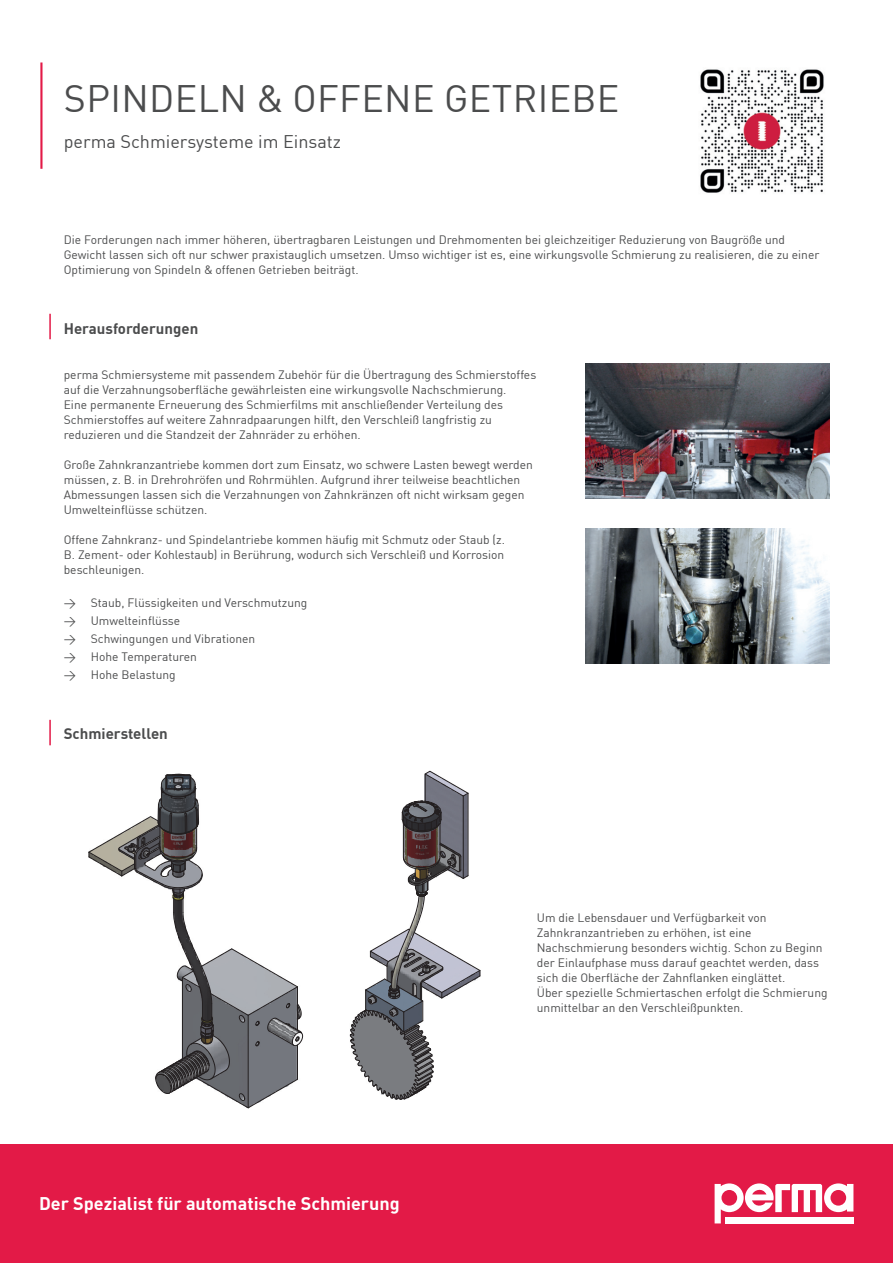
<style>
.page{position:relative;width:893px;height:1263px;background:#fff}
.page>*{position:absolute;margin:0;border:0;box-sizing:border-box;transform-origin:0 0}
.t1{font:37.5px "DIN Pro";letter-spacing:.01em;color:#4b4c4d}
.t2{font:700 18px "DIN Pro";color:#fff}
.t3{font:18px "DIN Pro";color:#4b4c4d}
.t4{font:700 15px "DIN Pro";color:#4b4c4d}
.t5{font:12px/15px "DIN Pro";color:#4b4c4d}
</style>
<div class="page">
<div style="left:0;top:1144px;width:893px;height:119px;background:#e31a47"></div>
<svg style="left:715px;top:1183px;width:138px;height:40px"></svg>
<img style="left:585px;top:363px;width:244px;height:136px">
<img style="left:585px;top:528px;width:244px;height:136px">
<svg style="left:349px;top:770px;width:132px;height:329px"></svg>
<svg style="left:88px;top:774px;width:216px;height:334px"></svg>
<hr style="left:40px;top:62px;width:3px;height:107px;background:#e31a47">
<hr style="left:49px;top:314px;width:2px;height:25px;background:#e31a47">
<hr style="left:49px;top:720px;width:2px;height:25px;background:#e31a47">
<img style="left:700px;top:69px;width:124px;height:124px">
<h1 class="t1" style="left:64px;top:79px;width:557px">SPINDELN &amp; OFFENE GETRIEBE</h1>
<h2 class="t3" style="left:64px;top:132px;width:279px">perma Schmiersysteme im Einsatz</h2>
<p class="t5" style="left:64px;top:232px;width:757px">Die Forderungen nach immer höheren, übertragbaren Leistungen und Drehmomenten bei gleichzeitiger Reduzierung von Baugröße und<br>Gewicht lassen sich oft nur schwer praxistauglich umsetzen. Umso wichtiger ist es, eine wirkungsvolle Schmierung zu realisieren, die zu einer<br>Optimierung von Spindeln &amp; offenen Getrieben beiträgt.</p>
<p class="t4" style="left:64px;top:323px;width:136px">Herausforderungen</p>
<p class="t5" style="left:64px;top:367px;width:474px">perma Schmiersysteme mit passendem Zubehör für die Übertragung des Schmierstoffes auf die Verzahnungsoberfläche gewährleisten eine wirkungsvolle Nachschmierung.<br>Eine permanente Erneuerung des Schmierfilms mit anschließender Verteilung des Schmierstoffes auf weitere Zahnradpaarungen hilft, den Verschleiß langfristig zu reduzieren und die Standzeit der Zahnräder zu erhöhen.</p>
<p class="t5" style="left:64px;top:457px;width:471px">Große Zahnkranzantriebe kommen dort zum Einsatz, wo schwere Lasten bewegt werden müssen, z. B. in Drehrohröfen und Rohrmühlen. Aufgrund ihrer teilweise beachtlichen Abmessungen lassen sich die Verzahnungen von Zahnkränzen oft nicht wirksam gegen Umwelteinflüsse schützen.</p>
<p class="t5" style="left:64px;top:531px;width:443px;text-align:justify">Offene Zahnkranz- und Spindelantriebe kommen häufig mit Schmutz oder Staub (z.<br>B. Zement- oder Kohlestaub) in Berührung, wodurch sich Verschleiß und Korrosion beschleunigen.</p>
<p class="t5" style="left:64px;top:594px;width:245px">→ Staub, Flüssigkeiten und Verschmutzung</p>
<p class="t5" style="left:64px;top:612px;width:118px">→ Umwelteinflüsse</p>
<p class="t5" style="left:64px;top:630px;width:193px">→ Schwingungen und Vibrationen</p>
<p class="t5" style="left:64px;top:648px;width:135px">→ Hohe Temperaturen</p>
<p class="t5" style="left:64px;top:666px;width:113px">→ Hohe Belastung</p>
<p class="t4" style="left:64px;top:728px;width:106px">Schmierstellen</p>
<h2 class="t2" style="left:39px;top:1197px;width:362px">Der Spezialist für automatische Schmierung</h2>
<p class="t5" style="left:537px;top:911px;width:292px">Um die Lebensdauer und Verfügbarkeit von Zahnkranzantrieben zu erhöhen, ist eine Nachschmierung besonders wichtig. Schon zu Beginn der Einlaufphase muss darauf geachtet werden, dass sich die Oberfläche der Zahnflanken einglättet.<br>Über spezielle Schmiertaschen erfolgt die Schmierung unmittelbar an den Verschleißpunkten.</p>
</div>
